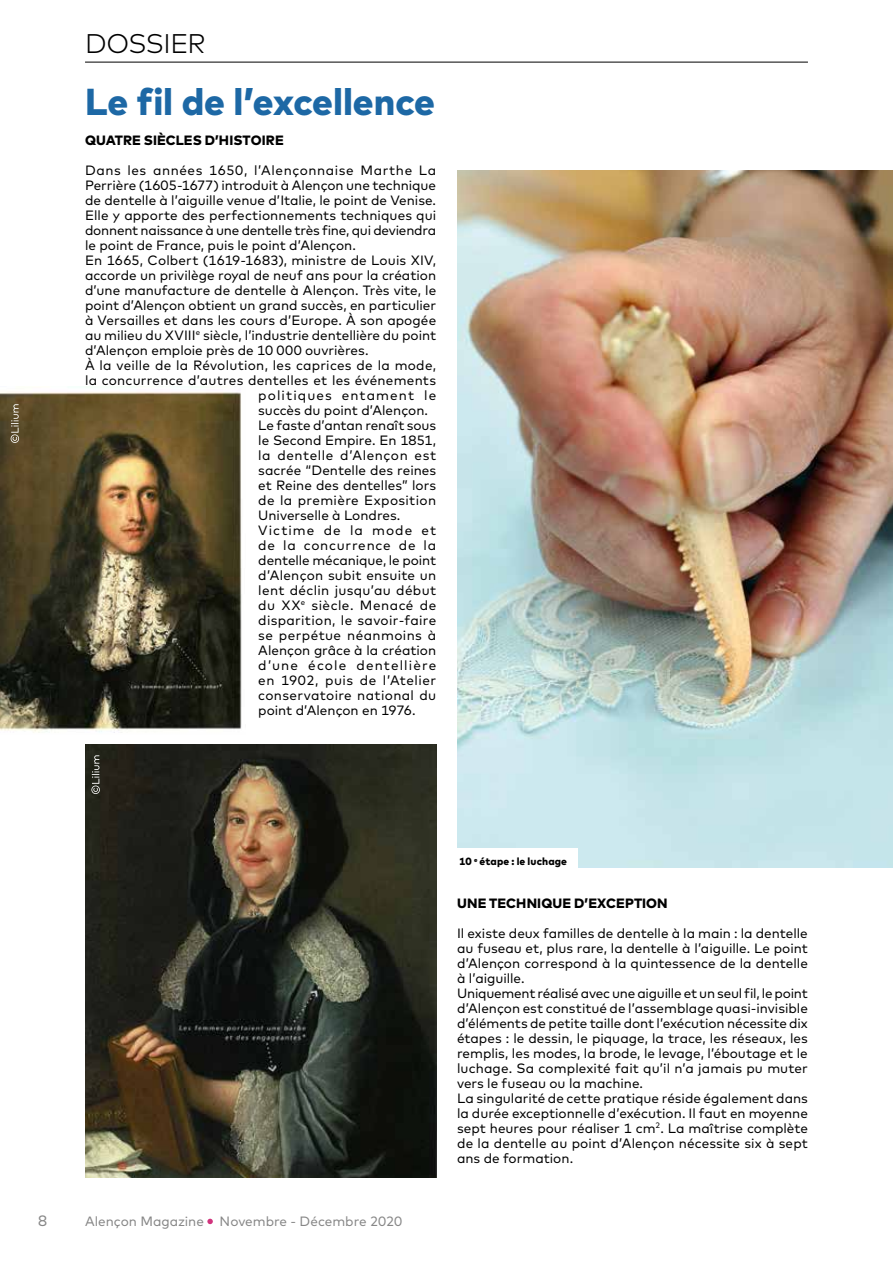
<style>
.page{position:relative;width:893px;height:1263px;background:#fff}
.page>*{position:absolute;margin:0;border:0;box-sizing:border-box;transform-origin:0 0}
.t1{font:800 37.5px "Mark";color:#1d68a5}
.t2{font:300 27px "Mark";letter-spacing:-.02em;color:#000}
.t3{font:15px "Mark";color:#878787}
.t4{font:13.5px/15px "Mark";color:#000}
.t5{font:13.5px "Mark";letter-spacing:.02em;color:#000}
.t6{font:13.5px "Mark";letter-spacing:.025em;color:#000}
.t7{font:13.5px "Mark";letter-spacing:.045em;color:#000}
.t8{font:800 13.5px "Mark";letter-spacing:.005em;color:#000}
.t9{font:13.5px "Mark";color:#878787}
.t10{font:13.5px "Mark";letter-spacing:.04em;color:#000}
.t11{font:13.5px "Mark";letter-spacing:.085em;color:#000}
.t12{font:13.5px "Mark";letter-spacing:.08em;color:#000}
.t13{font:13.5px "Mark";letter-spacing:.035em;color:#000}
.t14{font:13.5px "Mark";letter-spacing:.03em;color:#000}
.t15{font:13.5px "Mark";letter-spacing:.06em;color:#000}
.t16{font:13.5px "Mark";letter-spacing:.075em;color:#000}
.t17{font:800 10.5px "Mark";letter-spacing:.01em;color:#000}
</style>
<div class="page">
<svg style="left:207px;top:1219px;width:6px;height:5px"></svg>
<img style="left:85px;top:745px;width:351px;height:433px">
<img style="left:0;top:392px;width:242px;height:341px">
<img style="left:457px;top:170px;width:436px;height:697px">
<div style="left:451px;top:848px;width:127px;height:26px;background:#fff"></div>
<hr style="left:85px;top:62px;width:723px;height:1px;background:#000">
<svg style="left:11px;top:404px;width:8px;height:39px"></svg>
<svg style="left:91px;top:755px;width:9px;height:39px"></svg>
<h2 class="t2" style="left:85px;top:28px;width:122px">DOSSIER</h2>
<h1 class="t1" style="left:85px;top:80px;width:352px">Le fil de l’excellence</h1>
<p class="t8" style="left:85px;top:132px;width:200px">QUATRE SIÈCLES D’HISTOIRE</p>
<p class="t7" style="left:85px;top:162px;width:353px">Dans les années 1650, l’Alençonnaise Marthe La</p>
<p class="t4" style="left:85px;top:177px;width:353px">Perrière (1605-1677) introduit à Alençon une technique</p>
<p class="t4" style="left:85px;top:192px;width:353px">de dentelle à l’aiguille venue d’Italie, le point de Venise.</p>
<p class="t4" style="left:85px;top:207px;width:353px">Elle y apporte des perfectionnements techniques qui</p>
<p class="t4" style="left:85px;top:222px;width:353px">donnent naissance à une dentelle très fine, qui deviendra</p>
<p class="t4" style="left:85px;top:237px;width:272px">le point de France, puis le point d’Alençon.</p>
<p class="t4" style="left:85px;top:252px;width:353px">En 1665, Colbert (1619-1683), ministre de Louis XIV,</p>
<p class="t4" style="left:85px;top:267px;width:353px">accorde un privilège royal de neuf ans pour la création</p>
<p class="t4" style="left:85px;top:282px;width:353px">d’une manufacture de dentelle à Alençon. Très vite, le</p>
<p class="t4" style="left:85px;top:297px;width:353px">point d’Alençon obtient un grand succès, en particulier</p>
<p class="t4" style="left:85px;top:312px;width:353px">à Versailles et dans les cours d’Europe. À son apogée</p>
<p class="t4" style="left:85px;top:327px;width:353px">au milieu du XVIII<sup>e</sup> siècle, l’industrie dentellière du point</p>
<p class="t4" style="left:85px;top:342px;width:285px">d’Alençon emploie près de 10 000 ouvrières.</p>
<p class="t5" style="left:85px;top:357px;width:353px">À la veille de la Révolution, les caprices de la mode,</p>
<p class="t5" style="left:85px;top:372px;width:353px">la concurrence d’autres dentelles et les événements</p>
<p class="t12" style="left:258px;top:387px;width:179px">politiques entament le</p>
<p class="t4" style="left:258px;top:402px;width:171px">succès du point d’Alençon.</p>
<p class="t4" style="left:258px;top:417px;width:179px">Le faste d’antan renaît sous</p>
<p class="t4" style="left:258px;top:432px;width:179px">le Second Empire. En 1851,</p>
<p class="t7" style="left:258px;top:447px;width:179px">la dentelle d’Alençon est</p>
<p class="t4" style="left:258px;top:462px;width:179px">sacrée “Dentelle des reines</p>
<p class="t4" style="left:258px;top:477px;width:179px">et Reine des dentelles” lors</p>
<p class="t6" style="left:258px;top:492px;width:179px">de la première Exposition</p>
<p class="t4" style="left:258px;top:507px;width:144px">Universelle à Londres.</p>
<p class="t16" style="left:258px;top:522px;width:179px">Victime de la mode et</p>
<p class="t15" style="left:258px;top:537px;width:179px">de la concurrence de la</p>
<p class="t4" style="left:258px;top:552px;width:179px">dentelle mécanique, le point</p>
<p class="t4" style="left:258px;top:567px;width:179px">d’Alençon subit ensuite un</p>
<p class="t6" style="left:258px;top:582px;width:179px">lent déclin jusqu’au début</p>
<p class="t13" style="left:258px;top:597px;width:179px">du XX<sup>e</sup> siècle. Menacé de</p>
<p class="t5" style="left:258px;top:612px;width:179px">disparition, le savoir-faire</p>
<p class="t14" style="left:258px;top:627px;width:179px">se perpétue néanmoins à</p>
<p class="t4" style="left:258px;top:642px;width:179px">Alençon grâce à la création</p>
<p class="t11" style="left:258px;top:657px;width:179px">d’une école dentellière</p>
<p class="t10" style="left:258px;top:672px;width:179px">en 1902, puis de l’Atelier</p>
<p class="t6" style="left:258px;top:687px;width:179px">conservatoire national du</p>
<p class="t4" style="left:258px;top:702px;width:159px">point d’Alençon en 1976.</p>
<p class="t3" style="left:38px;top:1212px;width:11px">8</p>
<p class="t9" style="left:85px;top:1213px;width:319px">Alençon Magazine Novembre - Décembre 2020</p>
<p class="t17" style="left:459px;top:856px;width:109px">10 <sup>e</sup> étape : le luchage</p>
<p class="t8" style="left:457px;top:895px;width:212px">UNE TECHNIQUE D’EXCEPTION</p>
<p class="t4" style="left:457px;top:926px;width:352px">Il existe deux familles de dentelle à la main : la dentelle au fuseau et, plus rare, la dentelle à l’aiguille. Le point d’Alençon correspond à la quintessence de la dentelle à l’aiguille.<br>Uniquement réalisé avec une aiguille et un seul fil, le point d’Alençon est constitué de l’assemblage quasi-invisible d’éléments de petite taille dont l’exécution nécessite dix étapes : le dessin, le piquage, la trace, les réseaux, les remplis, les modes, la brode, le levage, l’éboutage et le luchage. Sa complexité fait qu’il n’a jamais pu muter vers le fuseau ou la machine.<br>La singularité de cette pratique réside également dans la durée exceptionnelle d’exécution. Il faut en moyenne sept heures pour réaliser 1 cm<sup>2</sup>. La maîtrise complète de la dentelle au point d’Alençon nécessite six à sept ans de formation.</p>
</div>
